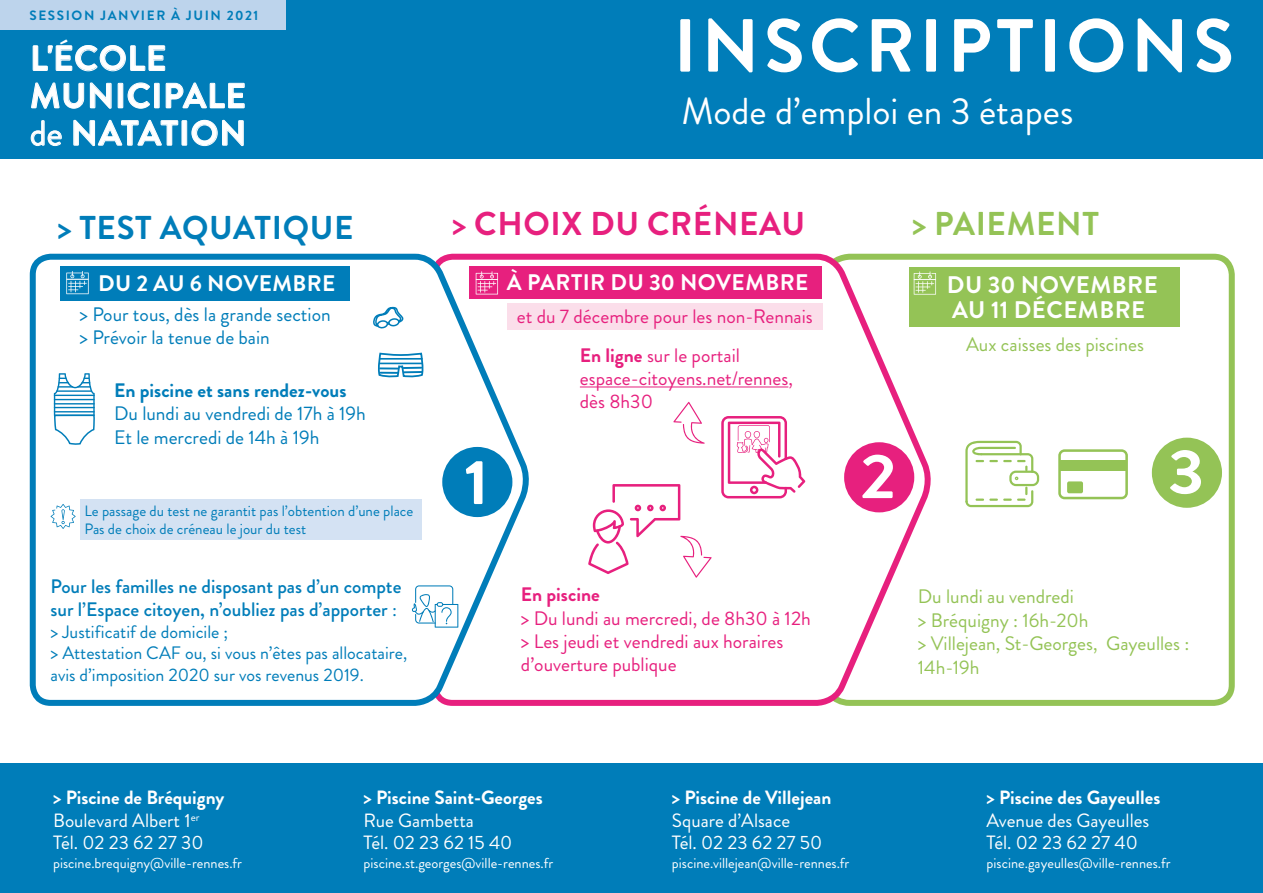
<style>
.page{position:relative;width:1263px;height:893px;background:#fff}
.page>*{position:absolute;margin:0;border:0;box-sizing:border-box;transform-origin:0 0}
.t1{font:700 75px "Brandon Grotesque";letter-spacing:.06em;color:#fff}
.t2{font:700 63px "Brandon Grotesque";color:#fff;scale:1.11 1}
.t3{font:37.5px "Brandon Grotesque";color:#fff}
.t4{font:35.4px "Brandon Grotesque";color:#fff}
.t5{font:700 35.1px "Brandon Grotesque";letter-spacing:.02em;color:#fff}
.t6{font:700 33px "Brandon Grotesque";letter-spacing:.02em;color:#e7207e}
.t7{font:700 33px "Brandon Grotesque";letter-spacing:.02em;color:#007db9}
.t8{font:700 33px "Brandon Grotesque";letter-spacing:.02em;color:#94c356}
.t9{font:700 24px/25.5px "Brandon Grotesque";letter-spacing:.02em;color:#fff}
.t10{font:700 22.5px "Brandon Grotesque";letter-spacing:.02em;color:#fff}
.t11{font:19.5px/23.4px "Brandon Grotesque";color:#e7207e}
.t12{font:19.5px/23.4px "Brandon Grotesque";color:#94c356}
.t13{font:500 19.5px/23.4px "Brandon Grotesque";color:#007db9}
.t14{font:19.5px "Brandon Grotesque";color:#007db9}
.t15{font:700 19.5px/23.4px "Brandon Grotesque";color:#007db9}
.t16{font:19.2px "Brandon Grotesque";color:#fff}
.t17{font:700 19.2px "Brandon Grotesque";color:#fff}
.t18{font:18px/21.6px "Brandon Grotesque";color:#007db9}
.t19{font:15px "Brandon Grotesque";color:#007db9}
.t20{font:14.4px "Brandon Grotesque";color:#fff}
.t21{font:700 13.5px "Brandon Grotesque";letter-spacing:.12em;color:#007db9}
.s1{font-weight:400}
.s2{color:#007db9}
.s3{color:#e7207e}
.s4{font-weight:700}
</style>
<div class="page">
<div style="left:0;top:0;width:1263px;height:159px;background:#007db9"></div>
<div style="left:0;top:763px;width:1263px;height:130px;background:#007db9"></div>
<svg style="left:32px;top:45px;width:133px;height:27px"></svg>
<svg style="left:31px;top:82px;width:214px;height:64px"></svg>
<svg style="left:932px;top:253px;width:303px;height:453px"></svg>
<svg style="left:530px;top:253px;width:402px;height:453px"></svg>
<svg style="left:29px;top:253px;width:501px;height:453px"></svg>
<div style="left:442px;top:447px;width:70px;height:70px;background:#007db9;border-radius:50%"></div>
<div style="left:844px;top:442px;width:70px;height:70px;background:#e7207e;border-radius:50%"></div>
<div style="left:1152px;top:438px;width:70px;height:70px;background:#94c356;border-radius:50%"></div>
<div style="left:60px;top:266px;width:290px;height:34px;background:#007db9"></div>
<svg style="left:66px;top:271px;width:23px;height:23px"></svg>
<div style="left:469px;top:266px;width:353px;height:32px;background:#e7207e"></div>
<svg style="left:476px;top:271px;width:22px;height:23px"></svg>
<div style="left:507px;top:303px;width:315px;height:27px;background:#fbdeea"></div>
<div style="left:909px;top:267px;width:270px;height:60px;background:#94c356"></div>
<svg style="left:914px;top:271px;width:22px;height:24px"></svg>
<div style="left:80px;top:499px;width:341px;height:41px;background:#d4e2f3"></div>
<hr style="left:580px;top:386px;width:208px;height:1px;background:#e7207e">
<svg style="left:51px;top:504px;width:25px;height:25px"></svg>
<svg style="left:588px;top:484px;width:124px;height:94px"></svg>
<svg style="left:673px;top:402px;width:32px;height:42px"></svg>
<svg style="left:721px;top:416px;width:84px;height:82px"></svg>
<svg style="left:1058px;top:449px;width:70px;height:50px"></svg>
<div style="left:1067px;top:481px;width:16px;height:12px;background:#94c356;border-radius:2px"></div>
<div style="left:1059px;top:460px;width:68px;height:11px;background:#94c356"></div>
<svg style="left:965px;top:441px;width:74px;height:66px"></svg>
<svg style="left:412px;top:585px;width:46px;height:43px"></svg>
<svg style="left:53px;top:373px;width:42px;height:73px"></svg>
<svg style="left:372px;top:306px;width:32px;height:22px"></svg>
<svg style="left:378px;top:353px;width:46px;height:24px"></svg>
<hr style="left:379px;top:367px;width:20px;height:3px;background:#007db9">
<div style="left:0;top:0;width:286px;height:30px;background:#bdd4ec"></div>
<p class="t21" style="left:29px;top:6px;width:230px">SESSION JANVIER À JUIN 2021</p>
<p class="t4" style="left:58px;top:27px;width:12px">´</p>
<p class="t5" style="left:30px;top:34px;width:138px">L'ECOLE</p>
<p class="t5" style="left:30px;top:71px;width:218px">MUNICIPALE</p>
<p class="t5" style="left:30px;top:109px;width:218px"><span class="s1">de</span> NATATION</p>
<p class="t1" style="left:673px;top:-7px;width:562px">INSCRIPTIONS</p>
<p class="t3" style="left:681px;top:85px;width:393px">Mode d’emploi en 3 étapes</p>
<p class="t7" style="left:58px;top:205px;width:298px">&gt; TEST AQUATIQUE</p>
<p class="t6" style="left:452px;top:201px;width:354px">&gt; CHOIX DU CRÉNEAU</p>
<p class="t8" style="left:912px;top:201px;width:188px">&gt; PAIEMENT</p>
<p class="t10" style="left:73px;top:268px;width:264px"><span class="s2">&gt;</span> DU 2 AU 6 NOVEMBRE</p>
<p class="t10" style="left:482px;top:266px;width:328px"><span class="s3">&gt;</span> À PARTIR DU 30 NOVEMBRE</p>
<p class="t11" style="left:517px;top:305px;width:298px">et du 7 décembre pour les non-Rennais</p>
<p class="t14" style="left:80px;top:300px;width:253px">&gt; Pour tous, dès la grande section</p>
<p class="t14" style="left:80px;top:324px;width:192px">&gt; Prévoir la tenue de bain</p>
<p class="t15" style="left:114px;top:379px;width:253px">En piscine et sans rendez-vous<br><span class="s1">Du lundi au vendredi de 17h à 19h</span></p>
<p class="t14" style="left:114px;top:424px;width:207px">Et le mercredi de 14h à 19h</p>
<p class="t11" style="left:580px;top:343px;width:214px"><span class="s4">En ligne</span> sur le portail espace-citoyens.net/rennes,</p>
<p class="t11" style="left:580px;top:390px;width:75px">dès 8h30</p>
<p class="t9" style="left:947px;top:272px;width:212px">DU 30 NOVEMBRE<br>AU 11 DÉCEMBRE</p>
<p class="t12" style="left:966px;top:333px;width:179px">Aux caisses des piscines</p>
<p class="t19" style="left:84px;top:500px;width:330px">Le passage du test ne garantit pas l’obtention d’une place</p>
<p class="t19" style="left:84px;top:518px;width:223px">Pas de choix de créneau le jour du test</p>
<p class="t13" style="left:50px;top:575px;width:353px">Pour les familles ne disposant pas d’un compte sur l’Espace citoyen, n’oubliez pas d’apporter <span class="s1">:</span></p>
<p class="t18" style="left:50px;top:621px;width:179px">&gt; Justificatif de domicile ;</p>
<p class="t18" style="left:50px;top:643px;width:358px">&gt; Attestation CAF ou, si vous n’êtes pas allocataire, avis d’imposition 2020 sur vos revenus 2019.</p>
<p class="t2" style="left:464px;top:438px;width:24px">1</p>
<p class="t2" style="left:860px;top:432px;width:34px">2</p>
<p class="t2" style="left:1168px;top:428px;width:34px">3</p>
<p class="t11" style="left:521px;top:583px;width:291px"><span class="s4">En piscine<br></span>&gt; Du lundi au mercredi, de 8h30 à 12h</p>
<p class="t11" style="left:521px;top:630px;width:264px">&gt; Les jeudi et vendredi aux horaires d’ouverture publique</p>
<p class="t12" style="left:918px;top:585px;width:158px">Du lundi au vendredi</p>
<p class="t12" style="left:918px;top:609px;width:172px">&gt; Bréquigny : 16h-20h</p>
<p class="t12" style="left:918px;top:632px;width:273px">&gt; Villejean, St-Georges, Gayeulles :<br>14h-19h</p>
<p class="t17" style="left:53px;top:784px;width:173px">&gt; Piscine de Bréquigny</p>
<p class="t16" style="left:53px;top:808px;width:148px">Boulevard Albert 1<sup>er</sup></p>
<p class="t16" style="left:53px;top:829px;width:152px">Tél. 02 23 62 27 30</p>
<p class="t20" style="left:53px;top:853px;width:190px">piscine.brequigny@ville-rennes.fr</p>
<p class="t17" style="left:364px;top:784px;width:181px">&gt; Piscine Saint-Georges</p>
<p class="t16" style="left:364px;top:808px;width:112px">Rue Gambetta</p>
<p class="t16" style="left:364px;top:829px;width:150px">Tél. 02 23 62 15 40</p>
<p class="t20" style="left:364px;top:853px;width:191px">piscine.st.georges@ville-rennes.fr</p>
<p class="t17" style="left:672px;top:784px;width:161px">&gt; Piscine de Villejean</p>
<p class="t16" style="left:672px;top:808px;width:120px">Square d’Alsace</p>
<p class="t16" style="left:672px;top:829px;width:152px">Tél. 02 23 62 27 50</p>
<p class="t20" style="left:672px;top:853px;width:179px">piscine.villejean@ville-rennes.fr</p>
<p class="t17" style="left:986px;top:784px;width:175px">&gt; Piscine des Gayeulles</p>
<p class="t16" style="left:986px;top:808px;width:164px">Avenue des Gayeulles</p>
<p class="t16" style="left:986px;top:829px;width:153px">Tél. 02 23 62 27 40</p>
<p class="t20" style="left:986px;top:853px;width:185px">piscine.gayeulles@ville-rennes.fr</p>
</div>
